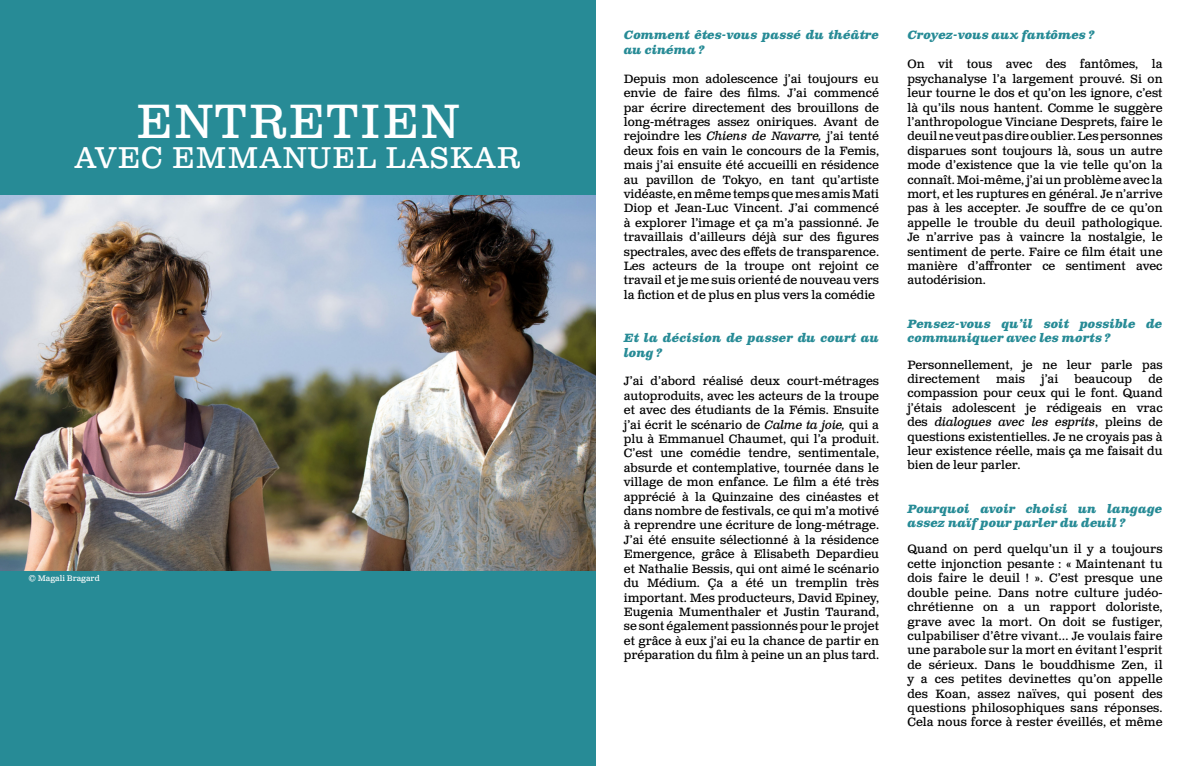
<style>
.page{position:relative;width:1191px;height:766px;background:#fff}
.page>*{position:absolute;margin:0;border:0;box-sizing:border-box;transform-origin:0 0}
.t1{font:48px "Clarendon Text Pro";letter-spacing:.05em;color:#fff}
.t2{font:30px "Clarendon Text Pro";letter-spacing:.05em;color:#fff}
.t3{font:12px/14.4px "Clarendon Text Pro";color:#000;text-align:justify}
.t4{font:italic 700 12px/14.4px "Clarendon Text Pro";letter-spacing:-.02em;color:#278b96}
.t5{font:8px "Clarendon Text Pro";color:#fff}
.s1{font-style:italic}
</style>
<div class="page">
<div style="left:0;top:0;width:595px;height:765px;background:#278b96"></div>
<img style="left:0;top:196px;width:595px;height:374px">
<h1 class="t1" style="left:136px;top:92px;width:324px">ENTRETIEN</h1>
<h2 class="t2" style="left:75px;top:139px;width:446px">AVEC EMMANUEL LASKAR</h2>
<p class="t5" style="left:28px;top:573px;width:73px">© Magali Bragard</p>
<p class="t4" style="left:624px;top:29px;width:257px">Comment êtes-vous passé du théâtre au cinéma ?</p>
<p class="t3" style="left:624px;top:72px;width:257px">Depuis mon adolescence j’ai toujours eu envie de faire des films. J’ai commencé par écrire directement des brouillons de long-métrages assez oniriques. Avant de rejoindre les <span class="s1">Chiens de Navarre,</span> j’ai tenté deux fois en vain le concours de la Femis, mais j’ai ensuite été accueilli en résidence au pavillon de Tokyo, en tant qu’artiste vidéaste, en même temps que mes amis Mati Diop et Jean-Luc Vincent. J’ai commencé à explorer l’image et ça m’a passionné. Je travaillais d’ailleurs déjà sur des figures spectrales, avec des effets de transparence.<br>Les acteurs de la troupe ont rejoint ce travail et je me suis orienté de nouveau vers la fiction et de plus en plus vers la comédie</p>
<p class="t4" style="left:624px;top:331px;width:257px">Et la décision de passer du court au long ?</p>
<p class="t3" style="left:624px;top:374px;width:257px">J’ai d’abord réalisé deux court-métrages autoproduits, avec les acteurs de la troupe et avec des étudiants de la Fémis. Ensuite j’ai écrit le scénario de <span class="s1">Calme ta joie,</span> qui a plu à Emmanuel Chaumet, qui l’a produit.<br>C’est une comédie tendre, sentimentale, absurde et contemplative, tournée dans le village de mon enfance. Le film a été très apprécié à la Quinzaine des cinéastes et dans nombre de festivals, ce qui m’a motivé à reprendre une écriture de long-métrage.<br>J’ai été ensuite sélectionné à la résidence Emergence, grâce à Elisabeth Depardieu et Nathalie Bessis, qui ont aimé le scénario du Médium. Ça a été un tremplin très important. Mes producteurs, David Epiney, Eugenia Mumenthaler et Justin Taurand, se sont également passionnés pour le projet et grâce à eux j’ai eu la chance de partir en préparation du film à peine un an plus tard.</p>
<p class="t4" style="left:907px;top:29px;width:189px">Croyez-vous aux fantômes ?</p>
<p class="t3" style="left:907px;top:57px;width:257px">On vit tous avec des fantômes, la psychanalyse l’a largement prouvé. Si on leur tourne le dos et qu’on les ignore, c’est là qu’ils nous hantent. Comme le suggère l’anthropologue Vinciane Desprets, faire le deuil ne veut pas dire oublier. Les personnes disparues sont toujours là, sous un autre mode d’existence que la vie telle qu’on la connaît. Moi-même, j’ai un problème avec la mort, et les ruptures en général. Je n’arrive pas à les accepter. Je souffre de ce qu’on appelle le trouble du deuil pathologique.<br>Je n’arrive pas à vaincre la nostalgie, le sentiment de perte. Faire ce film était une manière d’affronter ce sentiment avec autodérision.</p>
<p class="t4" style="left:907px;top:317px;width:257px">Pensez-vous qu’il soit possible de communiquer avec les morts ?</p>
<p class="t3" style="left:907px;top:357px;width:257px">Personnellement, je ne leur parle pas directement</p>
<p class="t3" style="left:907px;top:372px;width:257px;text-indent:241px">de compassion pour ceux qui le font. Quand j’étais adolescent je rédigeais en vrac des <span class="s1">dialogues avec les esprits</span>, pleins de questions existentielles. Je ne croyais pas à leur existence réelle, mais ça me faisait du bien de leur parler.</p>
<p class="t4" style="left:907px;top:502px;width:257px">Pourquoi avoir choisi un langage assez naïf pour parler du deuil ?</p>
<p class="t3" style="left:907px;top:542px;width:257px">Quand on perd quelqu’un il y a toujours cette injonction pesante : « Maintenant tu dois faire le deuil ! ». C’est presque une double peine. Dans notre culture judéo&shy;chrétienne on a un rapport doloriste, grave avec la mort. On doit se fustiger, culpabiliser d’être vivant… Je voulais faire une parabole sur la mort en évitant l’esprit de sérieux. Dans le bouddhisme Zen, il y a ces petites devinettes qu’on appelle des Koan, assez naïves, qui posent des questions philosophiques sans réponses.<br>Cela nous force à rester éveillés, et même</p>
<p class="t3" style="left:996px;top:372px;width:30px">mais</p>
<p class="t3" style="left:1041px;top:372px;width:19px">j’ai</p>
<p class="t3" style="left:1074px;top:372px;width:59px">beaucoup</p>
</div>
